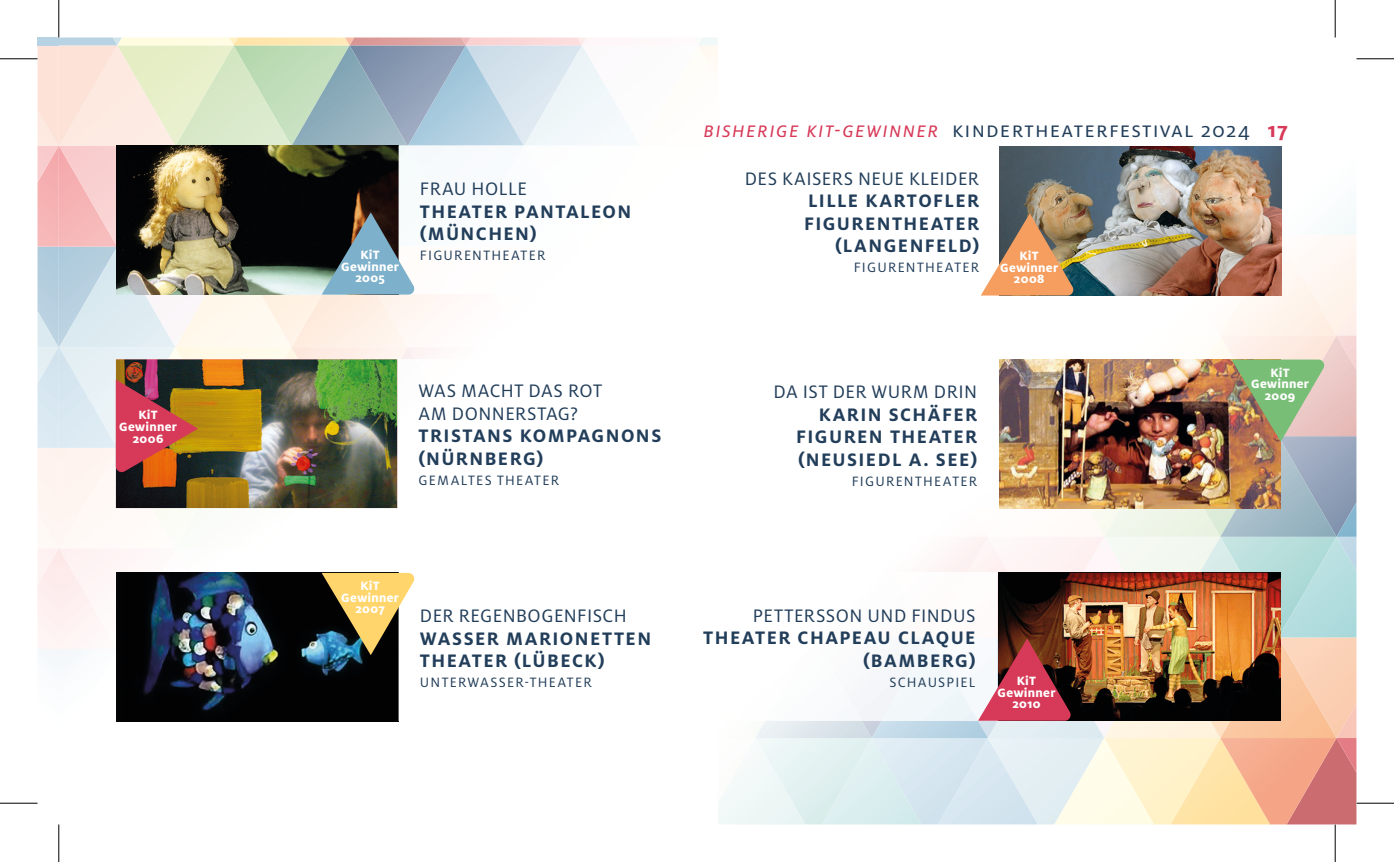
<style>
.page{position:relative;width:1394px;height:862px;background:#fff}
.page>*{position:absolute;margin:0;border:0;box-sizing:border-box;transform-origin:0 0}
.t1{font:22.5px "Milo Pro";letter-spacing:.05em;color:#223e5a}
.t2{font:700 20px/22.5px "Milo Pro";letter-spacing:.07em;color:#223e5a}
.t3{font:20px/22.5px "Milo Pro";letter-spacing:.02em;color:#223e5a}
.t4{font:15px "Milo Pro";letter-spacing:.08em;color:#223e5a}
.t5{font:800 13.25px/11.8px "Milo Pro";letter-spacing:.02em;color:#fff;text-align:center}
.s1{font-style:italic;color:#d73958}
.s2{font-weight:700;color:#d73958}
</style>
<div class="page">
<img style="left:38px;top:38px;width:1318px;height:786px">
<hr style="left:0;top:58px;width:38px;height:1px;background:#000">
<hr style="left:1356px;top:58px;width:37px;height:1px;background:#000">
<hr style="left:0;top:802px;width:38px;height:1px;background:#000">
<hr style="left:1356px;top:802px;width:37px;height:1px;background:#000">
<hr style="left:58px;top:0;width:1px;height:38px;background:#000">
<hr style="left:58px;top:824px;width:1px;height:38px;background:#000">
<hr style="left:1334px;top:0;width:1px;height:38px;background:#000">
<hr style="left:1334px;top:824px;width:1px;height:38px;background:#000">
<p class="t5" style="left:119px;top:409px;width:59px">KiT<br>Gewinner<br>2006</p>
<p class="t3" style="left:420px;top:178px;width:108px">FRAU HOLLE</p>
<p class="t2" style="left:420px;top:200px;width:213px">THEATER PANTALEON (MÜNCHEN)</p>
<p class="t5" style="left:360px;top:249px;width:21px">KiT</p>
<p class="t4" style="left:420px;top:247px;width:127px">FIGURENTHEATER</p>
<p class="t5" style="left:341px;top:260px;width:59px">Gewinner<br>2005</p>
<p class="t3" style="left:418px;top:380px;width:185px">WAS MACHT DAS ROT<br>AM DONNERSTAG?</p>
<p class="t2" style="left:418px;top:425px;width:244px">TRISTANS KOMPAGNONS (NÜRNBERG)</p>
<p class="t4" style="left:418px;top:472px;width:142px">GEMALTES THEATER</p>
<p class="t5" style="left:341px;top:580px;width:59px">KiT<br>Gewinner<br>2007</p>
<p class="t3" style="left:420px;top:605px;width:208px">DER REGENBOGENFISCH</p>
<p class="t2" style="left:420px;top:627px;width:233px">WASSER MARIONETTEN<br>THEATER (LÜBECK)</p>
<p class="t4" style="left:420px;top:674px;width:173px">UNTERWASSER-THEATER</p>
<p class="t1" style="left:703px;top:117px;width:586px"><span class="s1">bisherige kit-gewinner</span> kindertheaterfestival 2024 <span class="s2">17</span></p>
<p class="t3" style="left:744px;top:167px;width:236px">DES KAISERS NEUE KLEIDER</p>
<p class="t2" style="left:804px;top:190px;width:177px;text-align:right">LILLE KARTOFLER<br>FIGURENTHEATER (LANGENFELD)</p>
<p class="t4" style="left:853px;top:259px;width:127px">FIGURENTHEATER</p>
<p class="t5" style="left:1000px;top:250px;width:59px">KiT<br>Gewinner<br>2008</p>
<p class="t3" style="left:773px;top:380px;width:205px">DA IST DER WURM DRIN</p>
<p class="t2" style="left:796px;top:403px;width:182px;text-align:justify;text-indent:22px">KARIN SCHÄFER FIGUREN THEATER (NEUSIEDL A. SEE)</p>
<p class="t4" style="left:851px;top:472px;width:127px">FIGURENTHEATER</p>
<p class="t3" style="left:752px;top:604px;width:224px">PETTERSSON UND FINDUS</p>
<p class="t2" style="left:703px;top:627px;width:274px;text-align:right">THEATER CHAPEAU CLAQUE (BAMBERG)</p>
<p class="t4" style="left:889px;top:674px;width:88px">SCHAUSPIEL</p>
<p class="t5" style="left:997px;top:675px;width:59px">KiT<br>Gewinner<br>2010</p>
<p class="t5" style="left:1250px;top:366px;width:59px">KiT<br>Gewinner<br>2009</p>
</div>
